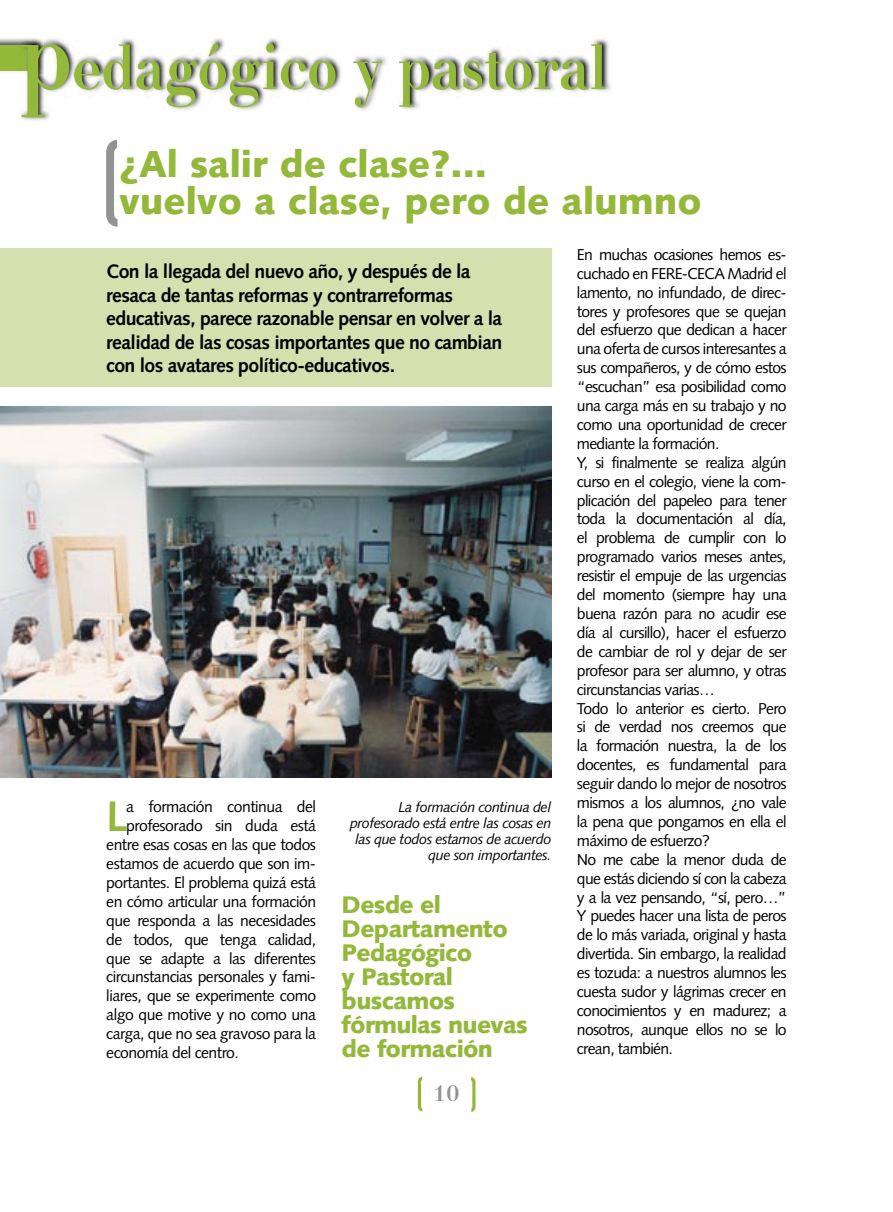
<style>
.page{position:relative;width:893px;height:1212px;background:#fff}
.page>*{position:absolute;margin:0;border:0;box-sizing:border-box;transform-origin:0 0}
.t1{font:150px "Harpoon Plain";color:#939393}
.t2{font:500 75px "Walbaum";color:#94b83a;scale:.85 1}
.t3{font:60px "Harpoon Plain";color:#94b83a}
.t4{font:700 42.45px "Syntax";color:#94b83a}
.t5{font:900 37.5px/37.5px "Syntax";color:#94b83a}
.t6{font:500 27px "Walbaum";color:#939393}
.t7{font:900 24px/24px "Syntax";letter-spacing:-.03em;color:#94b83a}
.t8{font:700 19.5px/23.4px "Syntax";letter-spacing:-.03em;color:#000}
.t9{font:15.75px/18.9px "Syntax";letter-spacing:-.04em;color:#000}
.t10{font:italic 14.4px/15.9px "Syntax";letter-spacing:-.03em;color:#000;text-align:right}
.s1{font-size:120px}
</style>
<div class="page">
<img style="left:0;top:38px;width:19px;height:34px">
<div style="left:0;top:45px;width:19px;height:26px;background:#94b83a"></div>
<img style="left:19px;top:38px;width:592px;height:83px">
<img style="left:19px;top:45px;width:17px;height:26px">
<div style="left:0;top:248px;width:551px;height:139px;background:#d6e0ae"></div>
<img style="left:0;top:407px;width:551px;height:370px">
<h2 class="t2" style="left:19px;top:26px;width:693px"><span class="s1">p</span>edagógico y pastoral</h2>
<h1 class="t1" style="left:99px;top:88px;width:25px">(</h1>
<h3 class="t5" style="left:119px;top:145px;width:584px">¿Al salir de clase?...<br>vuelvo a clase, pero de alumno</h3>
<p class="t8" style="left:106px;top:260px;width:398px">Con la llegada del nuevo año, y después de la resaca de tantas reformas y contrarreformas educativas, parece razonable pensar en volver a la realidad de las cosas importantes que no cambian con los avatares político-educativos.</p>
<p class="t9" style="left:577px;top:245px;width:211px">En muchas ocasiones hemos es&shy;cuchado en FERE-CECA Madrid el lamento, no infundado, de direc&shy;tores y profesores que se quejan del esfuerzo que dedican a hacer una oferta de cursos interesantes a sus compañeros, y de cómo estos “escuchan” esa posibilidad como una carga más en su trabajo y no como una oportunidad de crecer mediante la formación.<br>Y, si finalmente se realiza algún curso en el colegio, viene la com&shy;plicación del papeleo para tener toda la documentación al día, el problema de cumplir con lo programado varios meses antes, resistir el empuje de las urgencias del momento (siempre hay una buena razón para no acudir ese día al cursillo), hacer el esfuerzo de cambiar de rol y dejar de ser profesor para ser alumno, y otras circunstancias varias…<br>Todo lo anterior es cierto. Pero si de verdad nos creemos que la formación nuestra, la de los docentes, es fundamental para seguir dando lo mejor de nosotros mismos a los alumnos, ¿no vale la pena que pongamos en ella el máximo de esfuerzo?<br>No me cabe la menor duda de que estás diciendo sí con la cabeza y a la vez pensando, “sí, pero…”<br>Y puedes hacer una lista de peros de lo más variada, original y hasta divertida. Sin embargo, la realidad es tozuda: a nuestros alumnos les cuesta sudor y lágrimas crecer en conocimientos y en madurez; a nosotros, aunque ellos no se lo crean, también.</p>
<h3 class="t4" style="left:106px;top:792px;width:23px">L</h3>
<p class="t9" style="left:126px;top:797px;width:191px">a formación continua del</p>
<p class="t10" style="left:350px;top:799px;width:203px">La formación continua del profesorado está entre las cosas en las que todos estamos de acuerdo que son importantes.</p>
<p class="t9" style="left:126px;top:816px;width:191px">profesorado sin duda está</p>
<p class="t9" style="left:106px;top:835px;width:211px">entre esas cosas en las que todos</p>
<p class="t9" style="left:106px;top:854px;width:211px">estamos de acuerdo que son im-</p>
<p class="t9" style="left:106px;top:873px;width:211px">portantes. El problema quizá está</p>
<p class="t9" style="left:106px;top:892px;width:211px">en cómo articular una formación</p>
<p class="t9" style="left:106px;top:911px;width:211px">que responda a las necesidades</p>
<p class="t9" style="left:106px;top:930px;width:211px">de todos, que tenga calidad,</p>
<p class="t9" style="left:106px;top:949px;width:211px">que se adapte a las diferentes</p>
<p class="t9" style="left:106px;top:967px;width:211px">circunstancias personales y fami-</p>
<p class="t9" style="left:106px;top:986px;width:211px">liares, que se experimente como</p>
<p class="t9" style="left:106px;top:1005px;width:211px">algo que motive y no como una</p>
<p class="t9" style="left:106px;top:1024px;width:211px">carga, que no sea gravoso para la</p>
<p class="t9" style="left:106px;top:1043px;width:134px">economía del centro.</p>
<h3 class="t7" style="left:342px;top:893px;width:188px">Desde el<br>Departamento<br>Pedagógico<br>y Pastoral buscamos fórmulas nuevas de formación</h3>
<h3 class="t3" style="left:415px;top:1056px;width:11px">(</h3>
<h3 class="t6" style="left:434px;top:1078px;width:27px">10</h3>
<h3 class="t3" style="left:468px;top:1056px;width:11px">)</h3>
</div>
